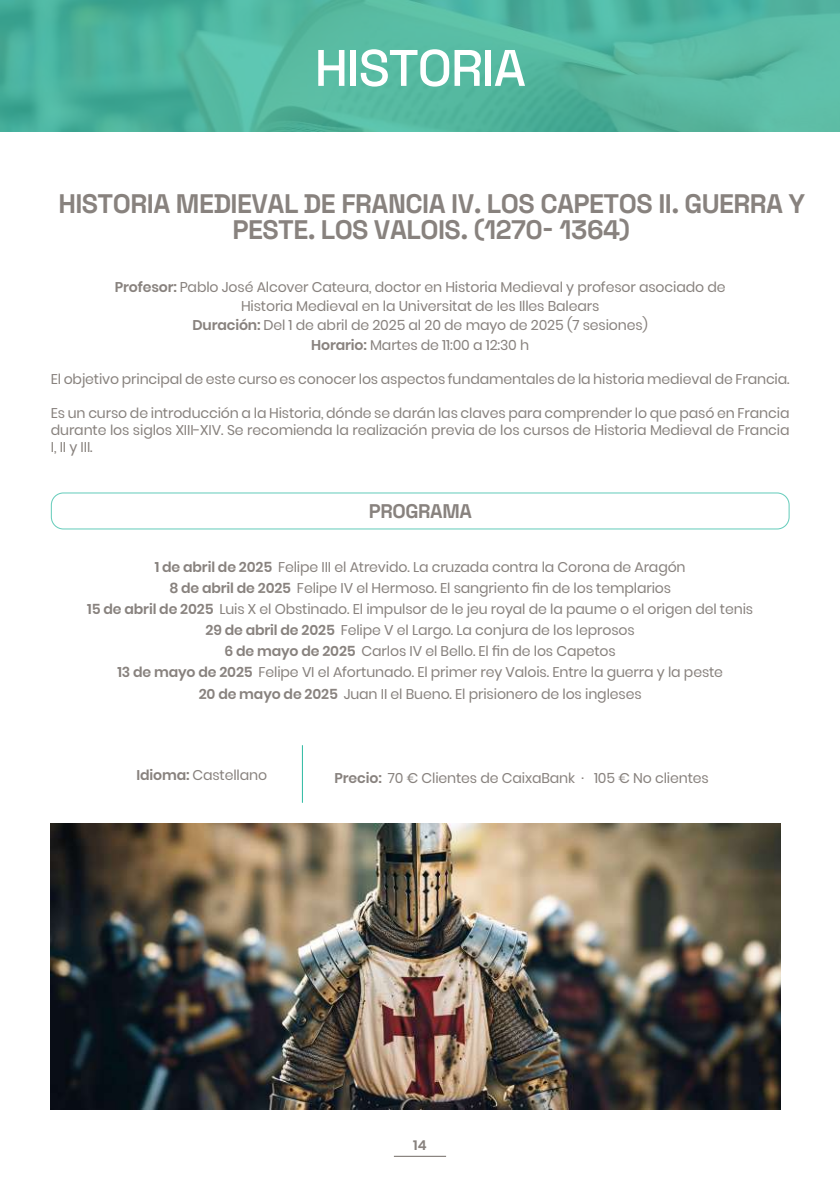
<style>
.page{position:relative;width:840px;height:1191px;background:#fff}
.page>*{position:absolute;margin:0;border:0;box-sizing:border-box;transform-origin:0 0}
.t1{font:300 51.2px "Space Grotesk";letter-spacing:-.025em;color:#fff}
.t2{font:300 26.8px/25.4px "Space Grotesk";letter-spacing:-.02em;color:#88827e;text-align:center}
.t3{font:300 19.8px "Space Grotesk";letter-spacing:-.02em;color:#88827e}
.t4{font:14.2px/21.2px "Poppins";letter-spacing:-.01em;color:#88827e;text-align:center}
.t5{font:600 13.6px "Poppins";color:#88827e}
.s1{font-weight:600}
</style>
<div class="page">
<hr style="left:393px;top:1155px;width:53px;height:2px;background:#88827e">
<div style="left:51px;top:492px;width:738px;height:37px;border:1px solid #38bda7;border-radius:12px"></div>
<img style="left:51px;top:823px;width:729px;height:286px">
<hr style="left:302px;top:745px;width:1px;height:57px;background:#38bda7">
<svg style="left:0;top:0;width:839px;height:131px;background:#52b69f"></svg>
<h1 class="t1" style="left:314px;top:31px;width:213px">HISTORIA</h1>
<h2 class="t2" style="left:58px;top:190px;width:748px">HISTORIA MEDIEVAL DE FRANCIA IV. LOS CAPETOS II. GUERRA Y<br>PESTE. LOS VALOIS. (1270- 1364)</h2>
<p class="t4" style="left:115px;top:277px;width:612px;line-height:19.2px"><span class="s1">Profesor:</span> Pablo José Alcover Cateura, doctor en Historia Medieval y profesor asociado de Historia Medieval en la Universitat de les Illes Balears<br><span class="s1">Duración:</span> Del 1 de abril de 2025 al 20 de mayo de 2025 (7 sesiones)<br><span class="s1">Horario:</span> Martes de 11:00 a 12:30 h</p>
<p class="t4" style="left:51px;top:368px;width:739px">El objetivo principal de este curso es conocer los aspectos fundamentales de la historia medieval de Francia.</p>
<p class="t4" style="left:51px;top:404px;width:739px;line-height:17px;text-align:justify">Es un curso de introducción a la Historia, dónde se darán las claves para comprender lo que pasó en Francia durante los siglos XIII-XIV. Se recomienda la realización previa de los cursos de Historia Medieval de Francia I, II y III.</p>
<h3 class="t3" style="left:368px;top:497px;width:104px">PROGRAMA</h3>
<p class="t4" style="left:87px;top:556px;width:667px"><span class="s1">1 de abril de 2025</span> Felipe III el Atrevido. La cruzada contra la Corona de Aragón<br><span class="s1">8 de abril de 2025</span> Felipe IV el Hermoso. El sangriento fin de los templarios<br><span class="s1">15 de abril de 2025</span> Luis X el Obstinado. El impulsor de le jeu royal de la paume o el origen del tenis <span class="s1">29 de abril de 2025</span> Felipe V el Largo. La conjura de los leprosos<br><span class="s1">6 de mayo de 2025</span> Carlos IV el Bello. El fin de los Capetos<br><span class="s1">13 de mayo de 2025</span> Felipe VI el Afortunado. El primer rey Valois. Entre la guerra y la peste<br><span class="s1">20 de mayo de 2025</span> Juan II el Bueno. El prisionero de los ingleses</p>
<p class="t4" style="left:136px;top:764px;width:132px"><span class="s1">Idioma:</span> Castellano</p>
<p class="t4" style="left:334px;top:767px;width:375px"><span class="s1">Precio:</span> 70 € Clientes de CaixaBank · 105 € No clientes</p>
<p class="t5" style="left:413px;top:1137px;width:15px">14</p>
</div>
